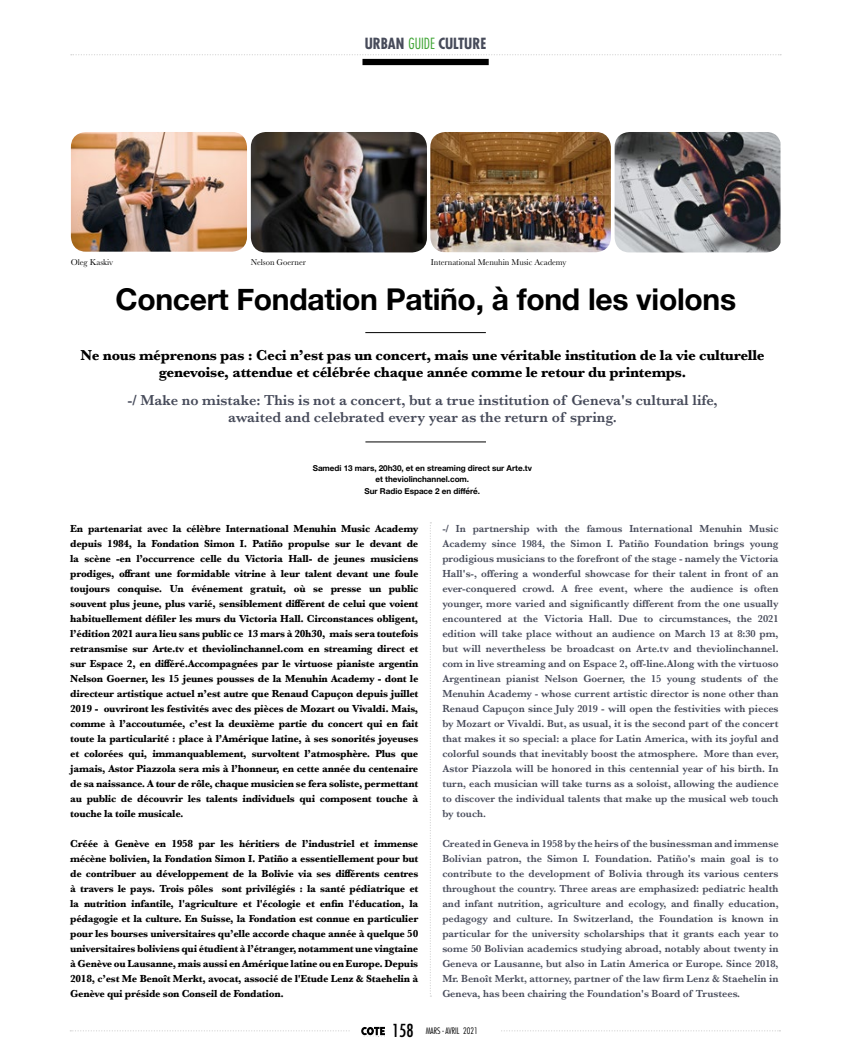
<style>
.page{position:relative;width:851px;height:1063px;background:#fff}
.page>*{position:absolute;margin:0;border:0;box-sizing:border-box;transform-origin:0 0}
.t1{font:700 30px "Helvetica Neue";letter-spacing:-.01em;color:#000}
.t2{font:700 15px/17.5px "Baskerville";letter-spacing:-.015em;color:#000;text-align:center}
.t3{font:600 15px/17.5px "Baskerville";color:#474b5a;text-align:center}
.t4{font:700 condensed 15px "Futura";color:#474b5a}
.t5{font:700 10.62px/15px "Baskerville";letter-spacing:-.015em;color:#000;text-align:justify}
.t6{font:600 10.62px/15px "Baskerville";color:#474b5a;text-align:justify}
.t7{font:8.75px "Baskerville";color:#000}
.t8{font:300 condensed 8.75px "Futura";color:#000}
.t9{font:700 8.12px/11.2px "Helvetica Neue";letter-spacing:-.005em;color:#000;text-align:center}
.s1{font-weight:300;color:#3fa535}
.s2{font-weight:400;font-size:17.5px}
</style>
<div class="page">
<svg style="left:70px;top:1027px;width:710px;height:10px"></svg>
<svg style="left:71px;top:54px;width:710px;height:1px"></svg>
<div style="left:362px;top:59px;width:126px;height:6px;background:#000"></div>
<hr style="left:365px;top:332px;width:121px;height:1px;background:#000">
<hr style="left:365px;top:442px;width:121px;height:1px;background:#000">
<svg style="left:430px;top:522px;width:1px;height:475px"></svg>
<img style="left:71px;top:132px;width:176px;height:120px">
<img style="left:251px;top:132px;width:176px;height:120px">
<img style="left:430px;top:132px;width:180px;height:120px">
<img style="left:614px;top:132px;width:166px;height:120px">
<h2 class="t4" style="left:364px;top:34px;width:123px">URBAN <span class="s1">GUIDE</span> CULTURE</h2>
<p class="t7" style="left:71px;top:256px;width:44px">Oleg Kaskiv</p>
<p class="t7" style="left:251px;top:256px;width:57px">Nelson Goerner</p>
<p class="t7" style="left:431px;top:256px;width:137px">International Menuhin Music Academy</p>
<h1 class="t1" style="left:115px;top:275px;width:622px">Concert Fondation Patiño, à fond les violons</h1>
<h2 class="t2" style="left:80px;top:346px;width:685px">Ne nous méprenons pas : Ceci n’est pas un concert, mais une véritable institution de la vie culturelle genevoise, attendue et célébrée chaque année comme le retour du printemps.</h2>
<h2 class="t3" style="left:127px;top:391px;width:591px">-/ Make no mistake: This is not a concert, but a true institution of Geneva's cultural life, awaited and celebrated every year as the return of spring.</h2>
<p class="t9" style="left:313px;top:463px;width:221px">Samedi 13 mars, 20h30, et en streaming direct sur Arte.tv et theviolinchannel.com.<br>Sur Radio Espace 2 en différé.</p>
<p class="t5" style="left:70px;top:521px;width:350px">En partenariat avec la célèbre International Menuhin Music Academy depuis 1984, la Fondation Simon I. Patiño propulse sur le devant de la scène -en l’occurrence celle du Victoria Hall- de jeunes musiciens prodiges, offrant une formidable vitrine à leur talent devant une foule toujours conquise. Un événement gratuit, où se presse un public souvent plus jeune, plus varié, sensiblement différent de celui que voient habituellement défiler les murs du Victoria Hall. Circonstances obligent, l’édition 2021 aura lieu sans public ce 13 mars à 20h30, mais sera toutefois retransmise sur Arte.tv et theviolinchannel.com en streaming direct et sur Espace 2, en différé.Accompagnées par le virtuose pianiste argentin Nelson Goerner, les 15 jeunes pousses de la Menuhin Academy - dont le directeur artistique actuel n’est autre que Renaud Capuçon depuis juillet 2019 - ouvriront les festivités avec des pièces de Mozart ou Vivaldi. Mais, comme à l’accoutumée, c’est la deuxième partie du concert qui en fait toute la particularité : place à l’Amérique latine, à ses sonorités joyeuses et colorées qui, immanquablement, survoltent l’atmosphère. Plus que jamais, Astor Piazzola sera mis à l’honneur, en cette année du centenaire de sa naissance. A tour de rôle, chaque musicien se fera soliste, permettant au public de découvrir les talents individuels qui composent touche à touche la toile musicale.</p>
<p class="t5" style="left:70px;top:836px;width:350px">Créée à Genève en 1958 par les héritiers de l’industriel et immense mécène bolivien, la Fondation Simon I. Patiño a essentiellement pour but de contribuer au développement de la Bolivie via ses différents centres à travers le pays. Trois pôles sont privilégiés : la santé pédiatrique et la nutrition infantile, l'agriculture et l'écologie et enfin l'éducation, la pédagogie et la culture. En Suisse, la Fondation est connue en particulier pour les bourses universitaires qu’elle accorde chaque année à quelque 50 universitaires boliviens qui étudient à l’étranger, notamment une vingtaine à Genève ou Lausanne, mais aussi en Amérique latine ou en Europe. Depuis 2018, c’est Me Benoît Merkt, avocat, associé de l'Etude Lenz &amp; Staehelin à Genève qui préside son Conseil de Fondation.</p>
<p class="t6" style="left:442px;top:521px;width:338px">-/ In partnership with the famous International Menuhin Music Academy since 1984, the Simon I. Patiño Foundation brings young prodigious musicians to the forefront of the stage - namely the Victoria Hall's-, offering a wonderful showcase for their talent in front of an ever-conquered crowd. A free event, where the audience is often younger, more varied and significantly different from the one usually encountered at the Victoria Hall. Due to circumstances, the 2021 edition will take place without an audience on March 13 at 8:30 pm, but will nevertheless be broadcast on Arte.tv and theviolinchannel. com in live streaming and on Espace 2, off-line.Along with the virtuoso Argentinean pianist Nelson Goerner, the 15 young students of the Menuhin Academy - whose current artistic director is none other than Renaud Capuçon since July 2019 - will open the festivities with pieces by Mozart or Vivaldi. But, as usual, it is the second part of the concert that makes it so special: a place for Latin America, with its joyful and colorful sounds that inevitably boost the atmosphere. More than ever, Astor Piazzola will be honored in this centennial year of his birth. In turn, each musician will take turns as a soloist, allowing the audience to discover the individual talents that make up the musical web touch by touch.</p>
<p class="t6" style="left:442px;top:836px;width:338px">Created in Geneva in 1958 by the heirs of the businessman and immense Bolivian patron, the Simon I. Foundation. Patiño's main goal is to contribute to the development of Bolivia through its various centers throughout the country. Three areas are emphasized: pediatric health and infant nutrition, agriculture and ecology, and finally education, pedagogy and culture. In Switzerland, the Foundation is known in particular for the university scholarships that it grants each year to some 50 Bolivian academics studying abroad, notably about twenty in Geneva or Lausanne, but also in Latin America or Europe. Since 2018, Mr. Benoît Merkt, attorney, partner of the law firm Lenz &amp; Staehelin in Geneva, has been chairing the Foundation's Board of Trustees.</p>
<p class="t8" style="left:392px;top:1026px;width:87px"><span class="s2">158</span> MARS - AVRIL 2021</p>
</div>
